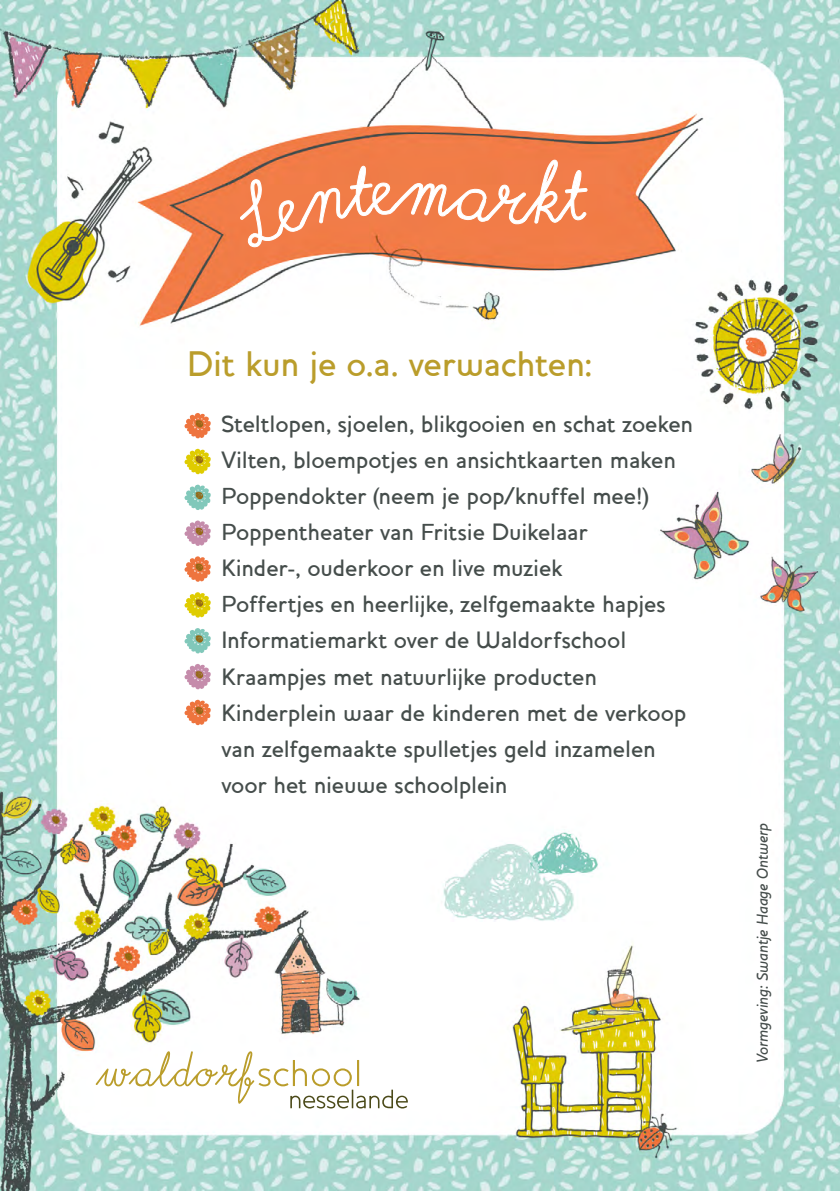
<style>
.page{position:relative;width:840px;height:1191px;background:#fff}
.page>*{position:absolute;margin:0;border:0;box-sizing:border-box;transform-origin:0 0}
.t1{font:500 36px "Houschka";letter-spacing:-.01em;color:#ba9d2b}
.t2{font:500 24px/36px "Houschka";letter-spacing:-.005em;color:#454d4b}
.t3{font:italic 500 16px "Houschka";color:#454d4b}
</style>
<div class="page">
<img style="left:0;top:0;width:839px;height:1191px">
<svg style="left:184px;top:413px;width:27px;height:25px"></svg>
<svg style="left:184px;top:484px;width:27px;height:26px"></svg>
<svg style="left:184px;top:520px;width:27px;height:26px"></svg>
<svg style="left:184px;top:592px;width:27px;height:26px"></svg>
<svg style="left:184px;top:448px;width:27px;height:26px"></svg>
<svg style="left:184px;top:556px;width:27px;height:26px"></svg>
<svg style="left:184px;top:664px;width:27px;height:25px"></svg>
<svg style="left:184px;top:699px;width:27px;height:26px"></svg>
<svg style="left:184px;top:628px;width:27px;height:25px"></svg>
<svg style="left:96px;top:1051px;width:311px;height:57px"></svg>
<hr style="left:357px;top:1060px;width:2px;height:26px;background:#ba9d2b">
<svg style="left:226px;top:160px;width:363px;height:90px;background:#f18655"></svg>
<h1 class="t1" style="left:187px;top:343px;width:406px">Dit kun je o.a. verwachten:</h1>
<p class="t2" style="left:221px;top:406px;width:473px">Steltlopen, sjoelen, blikgooien en schat zoeken Vilten, bloempotjes en ansichtkaarten maken Poppendokter (neem je pop/knuffel mee!)<br>Poppentheater van Fritsie Duikelaar<br>Kinder-, ouderkoor en live muziek<br>Poffertjes en heerlijke, zelfgemaakte hapjes Informatiemarkt over de Waldorfschool Kraampjes met natuurlijke producten Kinderplein waar de kinderen met de verkoop van zelfgemaakte spulletjes geld inzamelen voor het nieuwe schoolplein</p>
<p class="t3" style="left:752px;top:1063px;width:241px;rotate:-90deg">Vormgeving: Swantje Haage Ontwerp</p>
</div>
